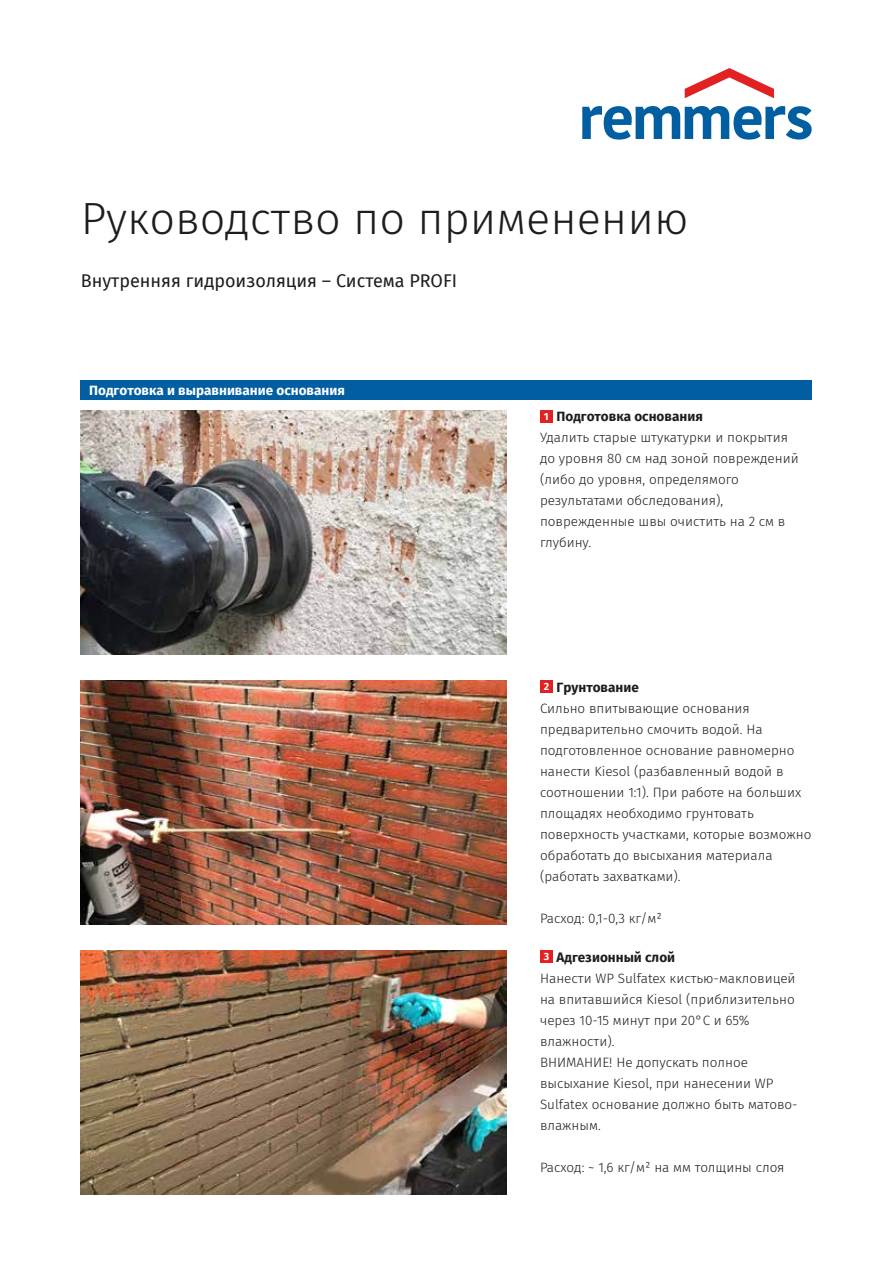
<style>
.page{position:relative;width:893px;height:1263px;background:#fff}
.page>*{position:absolute;margin:0;border:0;box-sizing:border-box;transform-origin:0 0}
.t1{font:300 45px "Fira Sans";color:#1d1d1b}
.t2{font:18px "Fira Sans";color:#1d1d1b}
.t3{font:300 13.5px/21px "Fira Sans";color:#1d1d1b}
.t4{font:700 13.5px "Fira Sans";color:#1d1d1b}
.t5{font:700 13.5px "Fira Sans";color:#fff}
.t6{font:700 10.5px "Fira Sans";color:#fff}
</style>
<div class="page">
<img style="left:81px;top:410px;width:425px;height:245px">
<img style="left:81px;top:680px;width:425px;height:245px">
<img style="left:81px;top:950px;width:425px;height:245px">
<div style="left:540px;top:410px;width:13px;height:13px;background:#e12122"></div>
<div style="left:540px;top:680px;width:13px;height:13px;background:#e12122"></div>
<div style="left:540px;top:950px;width:13px;height:13px;background:#e12122"></div>
<div style="left:81px;top:381px;width:731px;height:19px;background:#005ea1"></div>
<svg style="left:582px;top:106px;width:230px;height:34px"></svg>
<svg style="left:685px;top:68px;width:89px;height:30px"></svg>
<h1 class="t1" style="left:81px;top:187px;width:609px">Руководство по применению</h1>
<h2 class="t2" style="left:81px;top:267px;width:378px">Внутренняя гидроизоляция – Cистема PROFI</h2>
<p class="t5" style="left:89px;top:379px;width:257px">Подготовка и выравнивание основания</p>
<p class="t4" style="left:556px;top:405px;width:148px">Подготовка основания</p>
<p class="t3" style="left:540px;top:427px;width:260px">Удалить старые штукатурки и покрытия до уровня 80 см над зоной повреждений (либо до уровня, определямого результатами обследования), поврежденные швы очистить на 2 см в глубину.</p>
<p class="t6" style="left:544px;top:408px;width:6px">1</p>
<p class="t4" style="left:556px;top:675px;width:84px">Грунтование</p>
<p class="t3" style="left:540px;top:697px;width:273px">Сильно впитывающие основания предварительно смочить водой. На подготовленное основание равномерно нанести Kiesol (разбавленный водой в соотношении 1:1). При работе на больших площадях необходимо грунтовать поверхность участками, которые возможно обработать до высыхания материала (работать захватками).</p>
<p class="t3" style="left:540px;top:907px;width:123px">Расход: 0,1-0,3 кг/м²</p>
<p class="t4" style="left:556px;top:945px;width:120px">Адгезионный слой</p>
<p class="t3" style="left:540px;top:967px;width:259px">Нанести WP Sulfatex кистью-макловицей на впитавшийся Kiesol (приблизительно через 10-15 минут при 20°С и 65% влажности).<br>ВНИМАНИЕ! Не допускать полное высыхание Kiesol, при нанесении WP<br>Sulfatex основание должно быть матово&shy;влажным.</p>
<p class="t3" style="left:540px;top:1156px;width:246px">Расход: ~ 1,6 кг/м² на мм толщины слоя</p>
<p class="t6" style="left:544px;top:678px;width:7px">2</p>
<p class="t6" style="left:544px;top:948px;width:7px">3</p>
</div>
